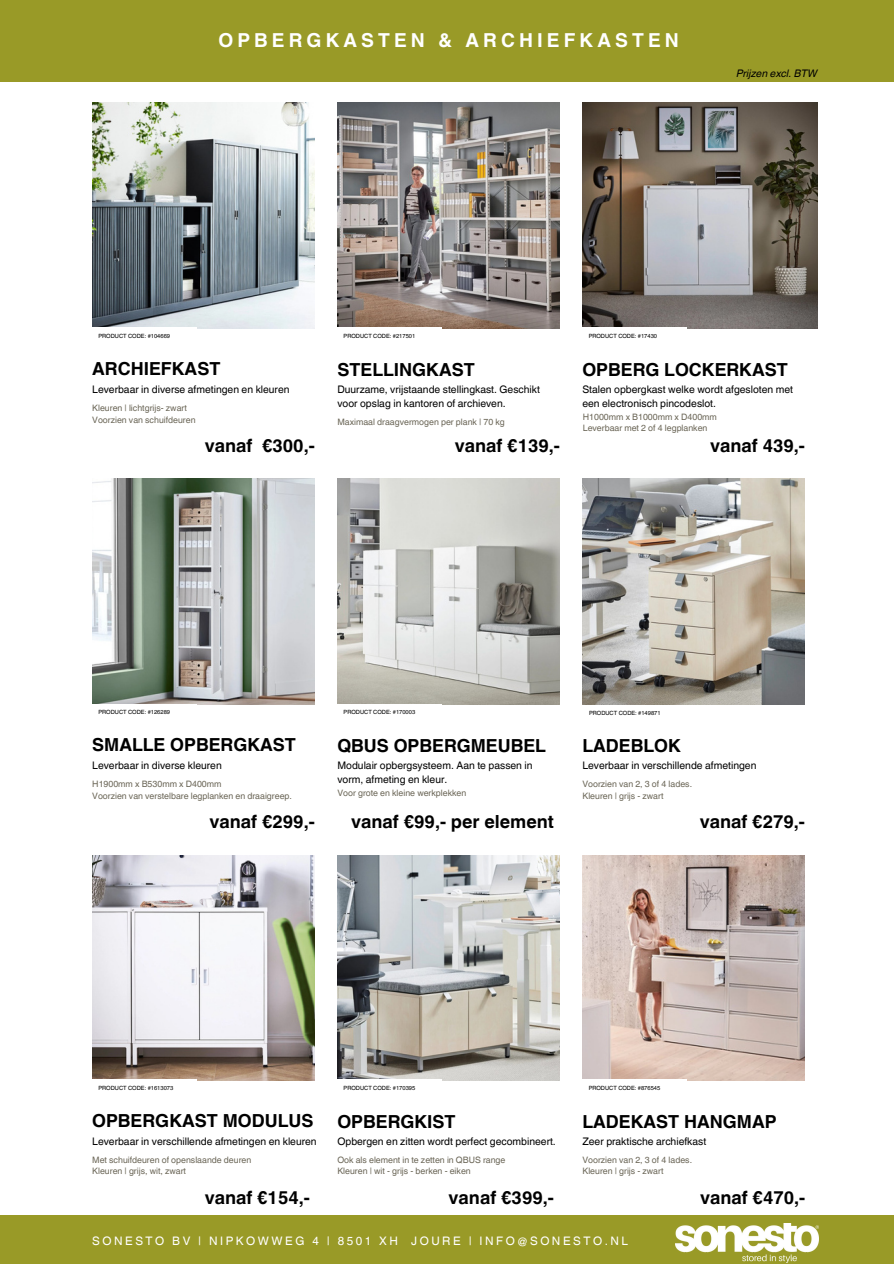
<style>
.page{position:relative;width:894px;height:1264px;background:#fff}
.page>*{position:absolute;margin:0;border:0;box-sizing:border-box;transform-origin:0 0}
.t1{font:700 19.2px "Helvetica World";letter-spacing:.215em;color:#fff}
.t2{font:700 18.15px "Helvetica World";color:#000}
.t3{font:700 18px "Helvetica World";color:#000}
.t4{font:11.7px "Helvetica World";letter-spacing:.215em;color:#fff}
.t5{font:10.35px/13.8px "Helvetica World";color:#000}
.t6{font:italic 10.35px "Helvetica World";color:#000}
.t7{font:8.85px "Helvetica World";color:#6b6657}
.t8{font:5.7px "Helvetica World";color:#000}
</style>
<div class="page">
<img style="left:92px;top:103px;width:222px;height:225px">
<img style="left:92px;top:479px;width:222px;height:225px">
<img style="left:92px;top:855px;width:222px;height:225px">
<img style="left:337px;top:103px;width:222px;height:225px">
<img style="left:337px;top:479px;width:222px;height:225px">
<img style="left:337px;top:855px;width:222px;height:225px">
<img style="left:582px;top:103px;width:234px;height:225px">
<img style="left:582px;top:479px;width:222px;height:225px">
<img style="left:582px;top:855px;width:222px;height:225px">
<div style="left:92px;top:1079px;width:105px;height:16px;background:#fff"></div>
<div style="left:337px;top:1079px;width:105px;height:16px;background:#fff"></div>
<div style="left:582px;top:1079px;width:104px;height:16px;background:#fff"></div>
<div style="left:0;top:0;width:893px;height:81px;background:#999a27"></div>
<div style="left:0;top:1215px;width:893px;height:48px;background:#999a27"></div>
<img style="left:675px;top:1223px;width:142px;height:39px">
<p class="t1" style="left:218px;top:24px;width:462px">OPBERGKASTEN &amp; ARCHIEFKASTEN</p>
<p class="t6" style="left:736px;top:65px;width:82px">Prijzen excl. BTW</p>
<p class="t8" style="left:98px;top:332px;width:73px">PRODUCT CODE: #104669</p>
<p class="t8" style="left:343px;top:332px;width:73px">PRODUCT CODE: #217501</p>
<p class="t8" style="left:588px;top:332px;width:70px">PRODUCT CODE: #17430</p>
<p class="t3" style="left:92px;top:354px;width:130px">ARCHIEFKAST</p>
<p class="t3" style="left:337px;top:354px;width:139px">STELLINGKAST</p>
<p class="t3" style="left:582px;top:354px;width:207px">OPBERG LOCKERKAST</p>
<p class="t5" style="left:92px;top:383px;width:199px">Leverbaar in diverse afmetingen en kleuren</p>
<p class="t7" style="left:92px;top:402px;width:96px">Kleuren | lichtgrijs- zwart</p>
<p class="t7" style="left:92px;top:414px;width:105px">Voorzien van schuifdeuren</p>
<p class="t5" style="left:337px;top:383px;width:204px">Duurzame, vrijstaande stellingkast. Geschikt voor opslag in kantoren of archieven.</p>
<p class="t7" style="left:337px;top:416px;width:169px">Maximaal draagvermogen per plank | 70 kg</p>
<p class="t5" style="left:582px;top:383px;width:212px">Stalen opbergkast welke wordt afgesloten met een electronisch pincodeslot.</p>
<p class="t7" style="left:582px;top:411px;width:136px">H1000mm x B1000mm x D400mm</p>
<p class="t7" style="left:582px;top:423px;width:126px">Leverbaar met 2 of 4 legplanken</p>
<p class="t2" style="left:205px;top:430px;width:111px">vanaf €300,-</p>
<p class="t2" style="left:454px;top:430px;width:107px">vanaf €139,-</p>
<p class="t2" style="left:710px;top:430px;width:96px">vanaf 439,-</p>
<p class="t8" style="left:98px;top:708px;width:73px">PRODUCT CODE: #126289</p>
<p class="t8" style="left:343px;top:708px;width:73px">PRODUCT CODE: #170003</p>
<p class="t8" style="left:589px;top:709px;width:73px">PRODUCT CODE: #149871</p>
<p class="t3" style="left:92px;top:730px;width:205px">SMALLE OPBERGKAST</p>
<p class="t3" style="left:337px;top:730px;width:210px">QBUS OPBERGMEUBEL</p>
<p class="t3" style="left:582px;top:730px;width:100px">LADEBLOK</p>
<p class="t5" style="left:92px;top:759px;width:131px">Leverbaar in diverse kleuren</p>
<p class="t7" style="left:92px;top:778px;width:131px">H1900mm x B530mm x D400mm</p>
<p class="t7" style="left:92px;top:790px;width:201px">Voorzien van verstelbare legplanken en draaigreep.</p>
<p class="t5" style="left:337px;top:759px;width:197px">Modulair opbergsysteem. Aan te passen in vorm, afmeting en kleur.</p>
<p class="t7" style="left:337px;top:787px;width:130px">Voor grote en kleine werkplekken</p>
<p class="t5" style="left:582px;top:759px;width:175px">Leverbaar in verschillende afmetingen</p>
<p class="t7" style="left:582px;top:778px;width:111px">Voorzien van 2, 3 of 4 lades.</p>
<p class="t7" style="left:582px;top:790px;width:82px">Kleuren | grijs - zwart</p>
<p class="t2" style="left:209px;top:806px;width:107px">vanaf €299,-</p>
<p class="t2" style="left:351px;top:806px;width:204px">vanaf €99,- per element</p>
<p class="t2" style="left:699px;top:806px;width:107px">vanaf €279,-</p>
<p class="t8" style="left:98px;top:1084px;width:76px">PRODUCT CODE: #1613073</p>
<p class="t8" style="left:343px;top:1084px;width:73px">PRODUCT CODE: #170395</p>
<p class="t8" style="left:588px;top:1084px;width:73px">PRODUCT CODE: #876545</p>
<p class="t3" style="left:92px;top:1106px;width:222px">OPBERGKAST MODULUS</p>
<p class="t3" style="left:337px;top:1106px;width:120px">OPBERGKIST</p>
<p class="t3" style="left:582px;top:1106px;width:196px">LADEKAST HANGMAP</p>
<p class="t5" style="left:92px;top:1134px;width:226px">Leverbaar in verschillende afmetingen en kleuren</p>
<p class="t5" style="left:337px;top:1134px;width:220px">Opbergen en zitten wordt perfect gecombineert.</p>
<p class="t5" style="left:582px;top:1134px;width:125px">Zeer praktische archiefkast</p>
<p class="t7" style="left:92px;top:1154px;width:160px">Met schuifdeuren of openslaande deuren</p>
<p class="t7" style="left:92px;top:1166px;width:95px">Kleuren | grijs, wit, zwart</p>
<p class="t7" style="left:337px;top:1154px;width:169px">Ook als element in te zetten in QBUS range</p>
<p class="t7" style="left:337px;top:1166px;width:135px">Kleuren | wit - grijs - berken - eiken</p>
<p class="t7" style="left:582px;top:1154px;width:111px">Voorzien van 2, 3 of 4 lades.</p>
<p class="t7" style="left:582px;top:1166px;width:82px">Kleuren | grijs - zwart</p>
<p class="t2" style="left:205px;top:1182px;width:107px">vanaf €154,-</p>
<p class="t2" style="left:448px;top:1182px;width:107px">vanaf €399,-</p>
<p class="t2" style="left:700px;top:1182px;width:107px">vanaf €470,-</p>
<p class="t4" style="left:92px;top:1233px;width:537px">SONESTO BV | NIPKOWWEG 4 | 8501 XH JOURE | INFO@SONESTO.NL</p>
</div>
